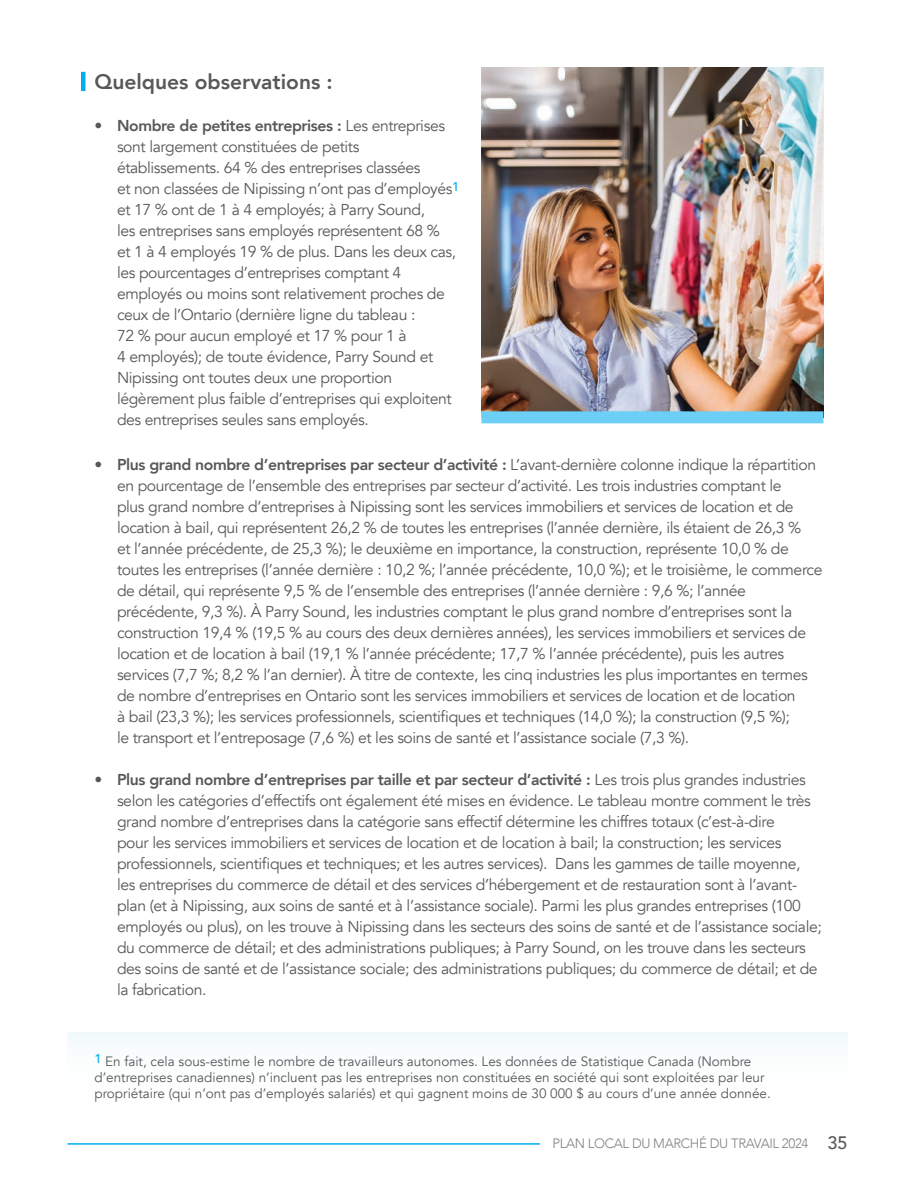
<style>
.page{position:relative;width:918px;height:1188px;background:#fff}
.page>*{position:absolute;margin:0;border:0;box-sizing:border-box;transform-origin:0 0}
.t1{font:800 21px "Avenir";color:#57585a}
.t2{font:15.75px/21px "Avenir";letter-spacing:-.025em;color:#57585a}
.t3{font:13.5px/16.2px "Avenir";color:#57585a}
.t4{font:300 13.5px "Avenir";letter-spacing:-.025em;color:#808285}
.s1{font-weight:800}
.s2{font-weight:500;font-size:18px;color:#57585a}
</style>
<div class="page">
<img style="left:482px;top:68px;width:342px;height:343px">
<hr style="left:68px;top:1143px;width:472px;height:2px;background:#00aeef">
<div style="left:81px;top:72px;width:5px;height:19px;background:#00aeef"></div>
<div style="left:482px;top:411px;width:342px;height:12px;background:#6bcff6"></div>
<h1 class="t1" style="left:94px;top:65px;width:240px">Quelques observations :</h1>
<p class="t2" style="left:117px;top:115px;width:344px;text-indent:-23px">• <span class="s1">Nombre de petites entreprises :</span> Les entreprises sont largement constituées de petits établissements. 64 % des entreprises classées<br>et non classées de Nipissing n’ont pas d’employés<sup>1 </sup>et 17 % ont de 1 à 4 employés; à Parry Sound,<br>les entreprises sans employés représentent 68 %<br>et 1 à 4 employés 19 % de plus. Dans les deux cas, les pourcentages d’entreprises comptant 4 employés ou moins sont relativement proches de ceux de l’Ontario (dernière ligne du tableau :<br>72 % pour aucun employé et 17 % pour 1 à<br>4 employés); de toute évidence, Parry Sound et Nipissing ont toutes deux une proportion légèrement plus faible d’entreprises qui exploitent des entreprises seules sans employés.</p>
<p class="t2" style="left:117px;top:455px;width:707px;text-indent:-23px">• <span class="s1">Plus grand nombre d’entreprises par secteur d’activité :</span> L’avant-dernière colonne indique la répartition en pourcentage de l’ensemble des entreprises par secteur d’activité. Les trois industries comptant le<br>plus grand nombre d’entreprises à Nipissing sont les services immobiliers et services de location et de location à bail, qui représentent 26,2 % de toutes les entreprises (l’année dernière, ils étaient de 26,3 %<br>et l’année précédente, de 25,3 %); le deuxième en importance, la construction, représente 10,0 % de toutes les entreprises (l’année dernière : 10,2 %; l’année précédente, 10,0 %); et le troisième, le commerce de détail, qui représente 9,5 % de l’ensemble des entreprises (l’année dernière : 9,6 %; l’année précédente, 9,3 %). À Parry Sound, les industries comptant le plus grand nombre d’entreprises sont la construction 19,4 % (19,5 % au cours des deux dernières années), les services immobiliers et services de location et de location à bail (19,1 % l’année précédente; 17,7 % l’année précédente), puis les autres services (7,7 %; 8,2 % l’an dernier). À titre de contexte, les cinq industries les plus importantes en termes de nombre d’entreprises en Ontario sont les services immobiliers et services de location et de location<br>à bail (23,3 %); les services professionnels, scientifiques et techniques (14,0 %); la construction (9,5 %);<br>le transport et l’entreposage (7,6 %) et les soins de santé et l’assistance sociale (7,3 %).</p>
<p class="t2" style="left:117px;top:770px;width:706px;text-indent:-23px">• <span class="s1">Plus grand nombre d’entreprises par taille et par secteur d’activité :</span> Les trois plus grandes industries selon les catégories d’effectifs ont également été mises en évidence. Le tableau montre comment le très grand nombre d’entreprises dans la catégorie sans effectif détermine les chiffres totaux (c’est-à-dire<br>pour les services immobiliers et services de location et de location à bail; la construction; les services professionnels, scientifiques et techniques; et les autres services). Dans les gammes de taille moyenne, les entreprises du commerce de détail et des services d’hébergement et de restauration sont à l’avant&shy;plan (et à Nipissing, aux soins de santé et à l’assistance sociale). Parmi les plus grandes entreprises (100 employés ou plus), on les trouve à Nipissing dans les secteurs des soins de santé et de l’assistance sociale; du commerce de détail; et des administrations publiques; à Parry Sound, on les trouve dans les secteurs des soins de santé et de l’assistance sociale; des administrations publiques; du commerce de détail; et de la fabrication.</p>
<p class="t3" style="left:94px;top:1053px;width:678px"><sup>1</sup> En fait, cela sous-estime le nombre de travailleurs autonomes. Les données de Statistique Canada (Nombre d’entreprises canadiennes) n’incluent pas les entreprises non constituées en société qui sont exploitées par leur propriétaire (qui n’ont pas d’employés salariés) et qui gagnent moins de 30 000 $ au cours d’une année donnée.</p>
<p class="t4" style="left:553px;top:1135px;width:296px">PLAN LOCAL DU MARCHÉ DU TRAVAIL 2024 <span class="s2">35</span></p>
</div>
